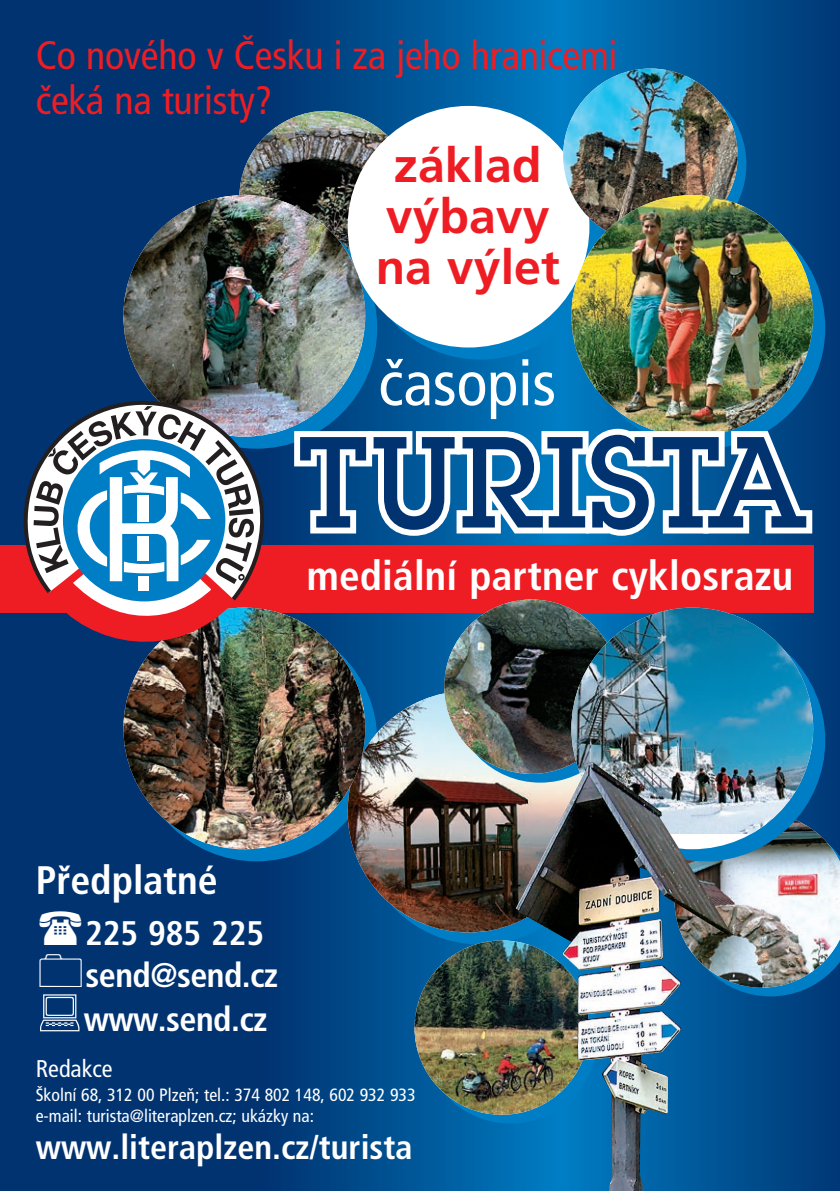
<style>
.page{position:relative;width:840px;height:1191px;background:#fff}
.page>*{position:absolute;margin:0;border:0;box-sizing:border-box;transform-origin:0 0}
.t1{font:condensed 64px "Frutiger CE";color:#fff}
.t2{font:700 48.2px/51.2px "Frutiger CE";color:#ee1d23;text-align:center}
.t3{font:700 condensed 41.2px "Frutiger CE";letter-spacing:.005em;color:#fff}
.t4{font:condensed 39.8px/45.4px "Frutiger CE";letter-spacing:-.005em;color:#ee1d23}
.t5{font:700 condensed 39.8px "Frutiger CE";color:#fff}
.t6{font:700 condensed 34px/43.4px "Frutiger CE";color:#fff}
.t7{font:condensed 24.2px "Frutiger CE";color:#fff}
.t8{font:condensed 17.8px/21px "Frutiger CE";color:#fff}
</style>
<div class="page">
<img style="left:0;top:0;width:839px;height:1191px">
<svg style="left:40px;top:910px;width:41px;height:34px"></svg>
<svg style="left:40px;top:953px;width:42px;height:33px"></svg>
<svg style="left:40px;top:993px;width:39px;height:38px"></svg>
<h3 class="t4" style="left:36px;top:33px;width:583px">Co nového v Česku i za jeho hranicemi čeká na turisty?</h3>
<h2 class="t2" style="left:375px;top:140px;width:185px">základ výbavy na výlet</h2>
<h1 class="t1" style="left:378px;top:346px;width:179px">časopis</h1>
<h3 class="t3" style="left:306px;top:552px;width:487px">mediální partner cyklosrazu</h3>
<h3 class="t5" style="left:36px;top:857px;width:183px">Předplatné</h3>
<h3 class="t6" style="left:84px;top:911px;width:196px">225 985 225 send@send.cz www.send.cz</h3>
<h3 class="t7" style="left:36px;top:1054px;width:78px">Redakce</h3>
<p class="t8" style="left:36px;top:1084px;width:381px">Školní 68, 312 00 Plzeň; tel.: 374 802 148, 602 932 933 e-mail: turista@literaplzen.cz; ukázky na:</p>
<h3 class="t6" style="left:36px;top:1125px;width:378px">www.literaplzen.cz/turista</h3>
</div>
